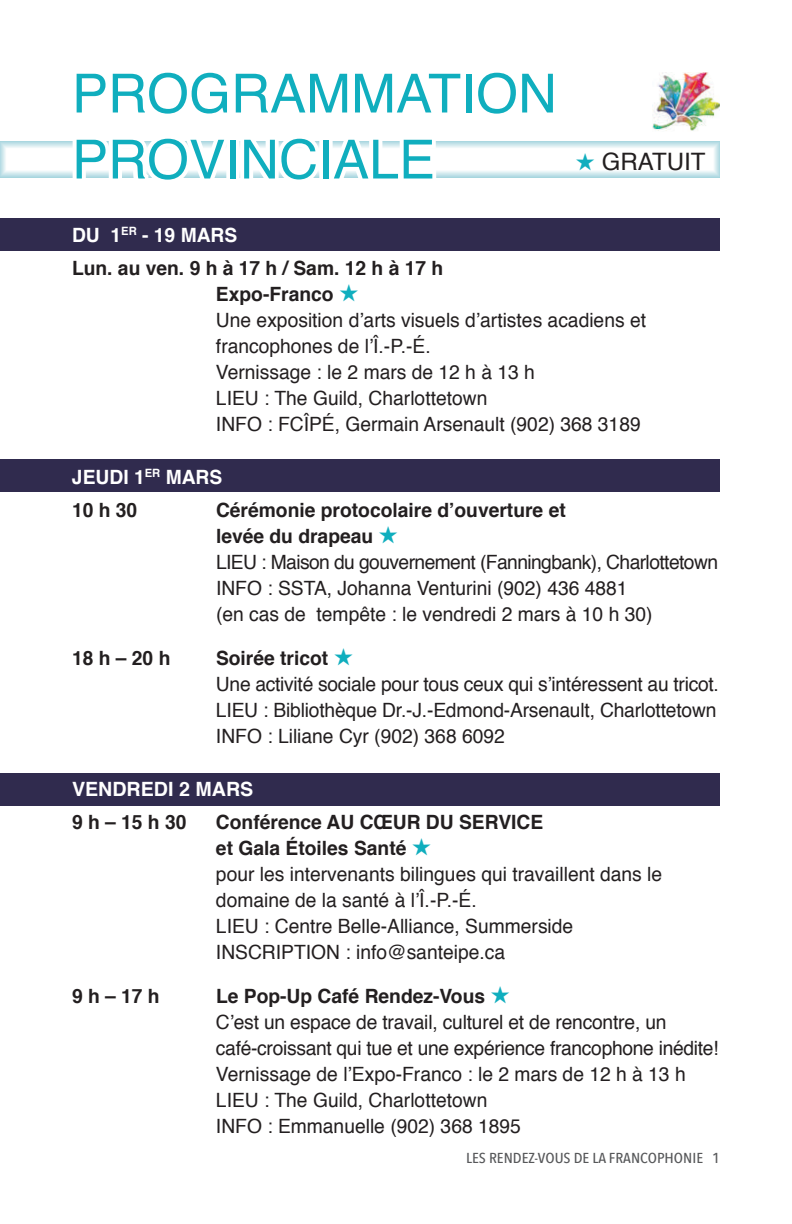
<style>
.page{position:relative;width:792px;height:1224px;background:#fff}
.page>*{position:absolute;margin:0;border:0;box-sizing:border-box;transform-origin:0 0}
.t1{font:54px/66px "Helvetica";color:#10aebe}
.t2{font:24px "Helvetica";color:#231f20}
.t3{font:19.6px/26px "Helvetica";color:#231f20}
.t4{font:700 19.6px/33.2px "Helvetica";color:#231f20}
.t5{font:700 19.6px/33.2px "Helvetica";color:#fff}
.t6{font:500 14.4px "Avenir Next Condensed";color:#57585a;scale:1.11 1}
.s1{color:#10aebe}
.s2{color:#fff}
.s3{font-weight:700}
.s4{color:#231f20}
</style>
<div class="page">
<div style="left:0;top:218px;width:720px;height:33px;background:#302b4e"></div>
<div style="left:0;top:459px;width:720px;height:33px;background:#302b4e"></div>
<div style="left:0;top:774px;width:720px;height:32px;background:#302b4e"></div>
<img style="left:0;top:142px;width:720px;height:35px">
<svg style="left:69px;top:141px;width:492px;height:37px"></svg>
<img style="left:652px;top:72px;width:68px;height:59px">
<h1 class="t1" style="left:72px;top:62px;width:487px">PROGRAMMATION<br>PROVINCIALE</h1>
<p class="t2" style="left:576px;top:143px;width:131px"><span class="s1">★</span> GRATUIT</p>
<p class="t4" style="left:72px;top:218px;width:373px"><span class="s2">DU 1</span><sup>ER</sup> <span class="s2">- 19 MARS<br></span>Lun. au ven. 9 h à 17 h / Sam. 12 h à 17 h</p>
<p class="t3" style="left:216px;top:281px;width:432px"><span class="s3">Expo-Franco</span> <span class="s1">★<br></span>Une exposition d’arts visuels d’artistes acadiens et francophones de l’Î.-P.-É.<br>Vernissage : le 2 mars de 12 h à 13 h<br>LIEU : The Guild, Charlottetown<br>INFO : FCÎPÉ, Germain Arsenault (902) 368 3189</p>
<p class="t5" style="left:72px;top:461px;width:152px">JEUDI 1<sup>ER</sup> MARS<br><span class="s4">10 h 30</span></p>
<p class="t3" style="left:216px;top:498px;width:504px"><span class="s3">Cérémonie protocolaire d’ouverture et<br>levée du drapeau</span> <span class="s1">★<br></span>LIEU : Maison du gouvernement (Fanningbank), Charlottetown INFO : SSTA, Johanna Venturini (902) 436 4881<br>(en cas de tempête : le vendredi 2 mars à 10 h 30)</p>
<p class="t4" style="left:72px;top:642px;width:100px">18 h – 20 h</p>
<p class="t3" style="left:216px;top:646px;width:504px"><span class="s3">Soirée tricot</span> <span class="s1">★<br></span>Une activité sociale pour tous ceux qui s’intéressent au tricot.<br>LIEU : Bibliothèque Dr.-J.-Edmond-Arsenault, Charlottetown INFO : Liliane Cyr (902) 368 6092</p>
<p class="t5" style="left:72px;top:773px;width:183px">VENDREDI 2 MARS</p>
<p class="t4" style="left:72px;top:806px;width:116px">9 h – 15 h 30</p>
<p class="t3" style="left:216px;top:810px;width:448px"><span class="s3">Conférence AU CŒUR DU SERVICE<br>et Gala Étoiles Santé</span> <span class="s1">★<br></span>pour les intervenants bilingues qui travaillent dans le domaine de la santé à l’Î.-P.-É.<br>LIEU : Centre Belle-Alliance, Summerside INSCRIPTION : info@santeipe.ca</p>
<p class="t4" style="left:72px;top:980px;width:89px">9 h – 17 h</p>
<p class="t3" style="left:216px;top:984px;width:504px"><span class="s3">Le Pop-Up Café Rendez-Vous</span> <span class="s1">★<br></span>C’est un espace de travail, culturel et de rencontre, un café-croissant qui tue et une expérience francophone inédite!<br>Vernissage de l’Expo-Franco : le 2 mars de 12 h à 13 h LIEU : The Guild, Charlottetown<br>INFO : Emmanuelle (902) 368 1895</p>
<p class="t6" style="left:466px;top:1149px;width:230px">LES RENDEZ-VOUS DE LA FRANCOPHONIE 1</p>
</div>
